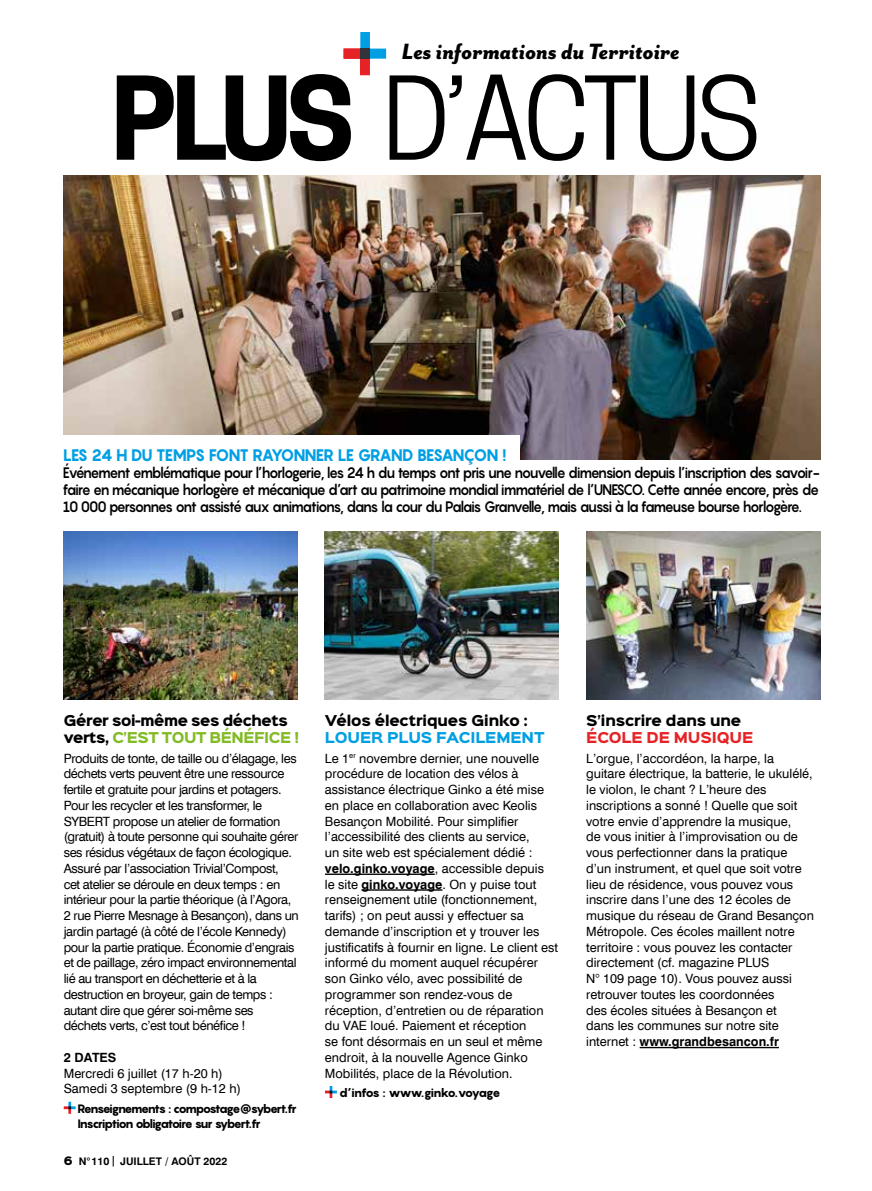
<style>
.page{position:relative;width:872px;height:1191px;background:#fff}
.page>*{position:absolute;margin:0;border:0;box-sizing:border-box;transform-origin:0 0}
.t1{font:108px "Cooper Hewitt";letter-spacing:-.055em;color:#000}
.t2{font:italic 800 25.5px "Mr Eaves San OT";color:#000;scale:.95 1}
.t3{font:800 16.5px "Pangram";letter-spacing:-.075em;color:#009fe3;scale:.95 1}
.t4{font:700 15px/17.2px "Pangram";letter-spacing:-.11em;color:#000;text-align:justify;scale:.9 1}
.t5{font:900 13.5px/16.5px "Sinkin Sans 800";letter-spacing:-.03em;color:#000}
.t6{font:900 13.5px "Sinkin Sans 800";letter-spacing:-.01em;color:#000}
.t7{font:900 13.5px "Sinkin Sans 800";letter-spacing:-.01em;color:#009fe3}
.t8{font:900 13.5px "Sinkin Sans 800";letter-spacing:-.01em;color:#e52326}
.t9{font:12.75px/15.8px "Swiss 721 BT";color:#000}
.t10{font:12.75px/15.8px "Swiss 721 BT";letter-spacing:-.03em;color:#000}
.t11{font:700 12.75px "Swiss 721 BT";letter-spacing:-.005em;color:#000}
.t12{font:800 12px/15px "Pangram";letter-spacing:-.12em;color:#000}
.t13{font:700 10.5px "Swiss 721 BT";color:#000}
.s1{font-weight:700}
.s2{color:#83bb26}
.s3{font-family:"Sinkin Sans 800";font-weight:900}
</style>
<div class="page">
<svg style="left:343px;top:32px;width:43px;height:43px"></svg>
<div style="left:360px;top:49px;width:10px;height:10px;background:#31353b"></div>
<hr style="left:871px;top:0;width:1px;height:460px;background:#dadada">
<svg style="left:64px;top:1101px;width:12px;height:12px"></svg>
<hr style="left:325px;top:873px;width:110px;height:2px;background:#000">
<hr style="left:361px;top:889px;width:81px;height:1px;background:#000">
<svg style="left:325px;top:1086px;width:12px;height:12px"></svg>
<hr style="left:639px;top:1046px;width:140px;height:2px;background:#000">
<img style="left:64px;top:531px;width:234px;height:169px">
<img style="left:325px;top:531px;width:234px;height:169px">
<img style="left:586px;top:531px;width:234px;height:169px">
<img style="left:64px;top:175px;width:756px;height:285px">
<div style="left:49px;top:435px;width:471px;height:62px;background:#fff"></div>
<h2 class="t2" style="left:402px;top:37px;width:294px">Les informations du Territoire</h2>
<h1 class="t1" style="left:111px;top:56px;width:652px"><span class="s1">PLUS</span> D’ACTUS</h1>
<p class="t3" style="left:63px;top:444px;width:468px">LES 24 H DU TEMPS FONT RAYONNER LE GRAND BESANÇON !</p>
<p class="t4" style="left:63px;top:464px;width:843px">Événement emblématique pour l’horlogerie, les 24 h du temps ont pris une nouvelle dimension depuis l’inscription des savoir&shy;faire en mécanique horlogère et mécanique d’art au patrimoine mondial immatériel de l’UNESCO. Cette année encore, près de 10 000 personnes ont assisté aux animations, dans la cour du Palais Granvelle, mais aussi à la fameuse bourse horlogère.</p>
<p class="t5" style="left:64px;top:713px;width:237px">Gérer soi-même ses déchets verts, <span class="s2">C’EST TOUT BÉNÉFICE !</span></p>
<p class="t10" style="left:64px;top:750px;width:237px">Produits de tonte, de taille ou d’élagage, les déchets verts peuvent être une ressource fertile et gratuite pour jardins et potagers.<br>Pour les recycler et les transformer, le SYBERT propose un atelier de formation (gratuit) à toute personne qui souhaite gérer ses résidus végétaux de façon écologique.<br>Assuré par l’association Trivial’Compost,<br>cet atelier se déroule en deux temps : en intérieur pour la partie théorique (à l’Agora, 2 rue Pierre Mesnage à Besançon), dans un jardin partagé (à côté de l’école Kennedy) pour la partie pratique. Économie d’engrais et de paillage, zéro impact environnemental lié au transport en déchetterie et à la destruction en broyeur, gain de temps : autant dire que gérer soi-même ses déchets verts, c’est tout bénéfice !</p>
<p class="t11" style="left:64px;top:1049px;width:54px">2 DATES</p>
<p class="t9" style="left:64px;top:1065px;width:179px">Mercredi 6 juillet (17 h-20 h)<br>Samedi 3 septembre (9 h-12 h)</p>
<p class="t12" style="left:78px;top:1100px;width:221px">Renseignements : compostage@sybert.fr<br>Inscription obligatoire sur sybert.fr</p>
<p class="t13" style="left:64px;top:1155px;width:165px"><span class="s3">6</span> N°110| JUILLET / AOÛT 2022</p>
<p class="t6" style="left:325px;top:713px;width:205px">Vélos électriques Ginko :</p>
<p class="t7" style="left:325px;top:730px;width:221px">LOUER PLUS FACILEMENT</p>
<p class="t9" style="left:325px;top:750px;width:234px">Le 1<sup>er</sup> novembre dernier, une nouvelle procédure de location des vélos à assistance électrique Ginko a été mise en place en collaboration avec Keolis Besançon Mobilité. Pour simplifier l’accessibilité des clients au service,<br>un site web est spécialement dédié : <span class="s1">velo.ginko.voyage</span>, accessible depuis<br>le site <span class="s1">ginko.voyage</span>. On y puise tout renseignement utile (fonctionnement, tarifs) ; on peut aussi y effectuer sa demande d’inscription et y trouver les justificatifs à fournir en ligne. Le client est informé du moment auquel récupérer son Ginko vélo, avec possibilité de programmer son rendez-vous de réception, d’entretien ou de réparation du VAE loué. Paiement et réception<br>se font désormais en un seul et même endroit, à la nouvelle Agence Ginko Mobilités, place de la Révolution.</p>
<p class="t12" style="left:339px;top:1085px;width:163px">d’infos : www.ginko.voyage</p>
<p class="t6" style="left:586px;top:713px;width:157px">S’inscrire dans une</p>
<p class="t8" style="left:586px;top:730px;width:169px">ÉCOLE DE MUSIQUE</p>
<p class="t9" style="left:586px;top:750px;width:229px">L’orgue, l’accordéon, la harpe, la guitare électrique, la batterie, le ukulélé, le violon, le chant ? L’heure des inscriptions a sonné ! Quelle que soit votre envie d’apprendre la musique,<br>de vous initier à l’improvisation ou de vous perfectionner dans la pratique d’un instrument, et quel que soit votre lieu de résidence, vous pouvez vous inscrire dans l’une des 12 écoles de musique du réseau de Grand Besançon Métropole. Ces écoles maillent notre territoire : vous pouvez les contacter directement (cf. magazine PLUS<br>N° 109 page 10). Vous pouvez aussi retrouver toutes les coordonnées<br>des écoles situées à Besançon et<br>dans les communes sur notre site internet : <span class="s1">www.grandbesancon.fr</span></p>
</div>
